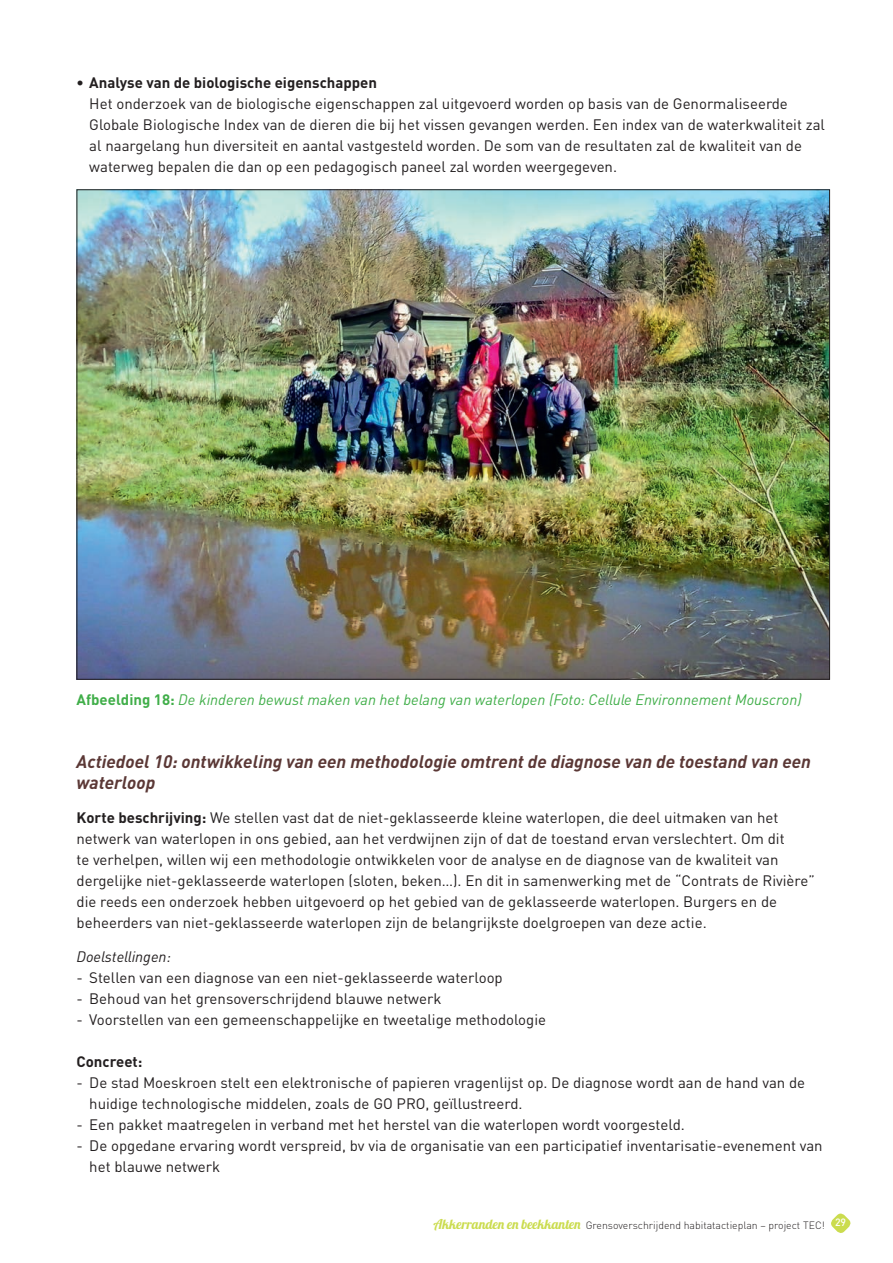
<style>
.page{position:relative;width:893px;height:1263px;background:#fff}
.page>*{position:absolute;margin:0;border:0;box-sizing:border-box;transform-origin:0 0}
.t1{font:italic 700 18px/21px "DINOT";color:#5b3836}
.t2{font:15px/21px "DINOT";color:#231f20}
.t3{font:italic 15px "DINOT";color:#40ae49}
.t4{font:700 15px "DINOT";color:#231f20}
.t5{font:italic 15px "DINOT";color:#231f20}
.t6{font:300 10.5px "DINOT";color:#231f20}
.s1{font-weight:700;font-style:normal}
.s2{font-weight:700}
.s3{font-family:"Lobster 1.4";font-weight:400;font-size:13.5px;color:#cbdc4f}
</style>
<div class="page">
<svg style="left:831px;top:1213px;width:20px;height:20px"></svg>
<img style="left:79px;top:191px;width:749px;height:487px">
<p class="t4" style="left:77px;top:72px;width:302px">• Analyse van de biologische eigenschappen</p>
<p class="t2" style="left:89px;top:92px;width:737px">Het onderzoek van de biologische eigenschappen zal uitgevoerd worden op basis van de Genormaliseerde Globale Biologische Index van de dieren die bij het vissen gevangen werden. Een index van de waterkwaliteit zal al naargelang hun diversiteit en aantal vastgesteld worden. De som van de resultaten zal de kwaliteit van de waterweg bepalen die dan op een pedagogisch paneel zal worden weergegeven.</p>
<p class="t3" style="left:77px;top:689px;width:727px"><span class="s1">Afbeelding 18:</span> De kinderen bewust maken van het belang van waterlopen (Foto: Cellule Environnement Mouscron)</p>
<p class="t1" style="left:77px;top:750px;width:736px">Actiedoel 10: ontwikkeling van een methodologie omtrent de diagnose van de toestand van een waterloop</p>
<p class="t2" style="left:77px;top:806px;width:740px"><span class="s2">Korte beschrijving:</span> We stellen vast dat de niet-geklasseerde kleine waterlopen, die deel uitmaken van het netwerk van waterlopen in ons gebied, aan het verdwijnen zijn of dat de toestand ervan verslechtert. Om dit<br>te verhelpen, willen wij een methodologie ontwikkelen voor de analyse en de diagnose van de kwaliteit van dergelijke niet-geklasseerde waterlopen (sloten, beken…). En dit in samenwerking met de “Contrats de Rivière” die reeds een onderzoek hebben uitgevoerd op het gebied van de geklasseerde waterlopen. Burgers en de beheerders van niet-geklasseerde waterlopen zijn de belangrijkste doelgroepen van deze actie.</p>
<p class="t5" style="left:77px;top:946px;width:96px">Doelstellingen:</p>
<p class="t2" style="left:77px;top:966px;width:428px">- Stellen van een diagnose van een niet-geklasseerde waterloop</p>
<p class="t2" style="left:77px;top:987px;width:366px">- Behoud van het grensoverschrijdend blauwe netwerk</p>
<p class="t2" style="left:77px;top:1008px;width:471px">- Voorstellen van een gemeenschappelijke en tweetalige methodologie</p>
<p class="t4" style="left:77px;top:1051px;width:67px">Concreet:</p>
<p class="t2" style="left:89px;top:1071px;width:717px;text-indent:-13px">- De stad Moeskroen stelt een elektronische of papieren vragenlijst op. De diagnose wordt aan de hand van de huidige technologische middelen, zoals de GO PRO, geïllustreerd.</p>
<p class="t2" style="left:77px;top:1113px;width:610px">- Een pakket maatregelen in verband met het herstel van die waterlopen wordt voorgesteld.</p>
<p class="t2" style="left:89px;top:1134px;width:735px;text-indent:-13px">- De opgedane ervaring wordt verspreid, bv via de organisatie van een participatief inventarisatie-evenement van het blauwe netwerk</p>
<p class="t6" style="left:434px;top:1218px;width:414px"><span class="s3">Akkerranden en beekkanten</span> Grensoverschrijdend habitatactieplan – project TEC! <sup>29</sup></p>
</div>
